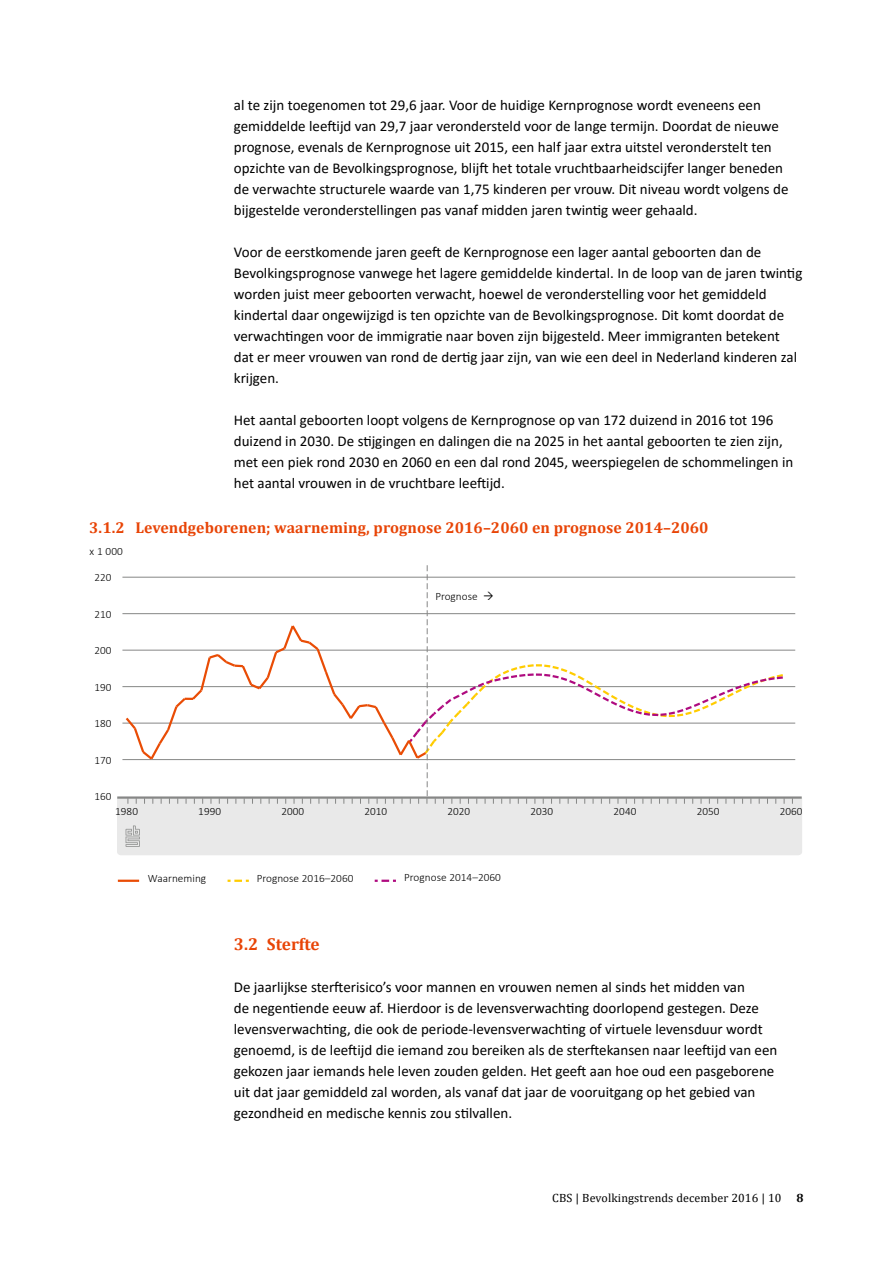
<style>
.page{position:relative;width:893px;height:1263px;background:#fff}
.page>*{position:absolute;margin:0;border:0;box-sizing:border-box;transform-origin:0 0}
.t1{font:700 17.25px "Cambria";color:#e84406}
.t2{font:700 15.75px "Cambria";letter-spacing:.005em;color:#e84406}
.t3{font:15px/21px "Calibri";color:#000}
.t4{font:12px "Cambria";letter-spacing:.01em;color:#000}
.t5{font:700 12px "Cambria";color:#000}
.t6{font:300 11.25px "Calibri";letter-spacing:.005em;color:#000}
</style>
<div class="page">
<hr style="left:118px;top:880px;width:21px;height:2px;background:#e94c05">
<svg style="left:228px;top:880px;width:21px;height:2px"></svg>
<svg style="left:375px;top:880px;width:21px;height:2px"></svg>
<svg style="left:117px;top:565px;width:685px;height:290px"></svg>
<p class="t3" style="left:234px;top:94px;width:556px">al te zijn toegenomen tot 29,6 jaar. Voor de huidige Kernprognose wordt eveneens een gemiddelde leeftijd van 29,7 jaar verondersteld voor de lange termijn. Doordat de nieuwe prognose, evenals de Kernprognose uit 2015, een half jaar extra uitstel veronderstelt ten opzichte van de Bevolkingsprognose, blijft het totale vruchtbaarheidscijfer langer beneden de verwachte structurele waarde van 1,75 kinderen per vrouw. Dit niveau wordt volgens de bijgestelde veronderstellingen pas vanaf midden jaren twintig weer gehaald.</p>
<p class="t3" style="left:234px;top:241px;width:570px">Voor de eerstkomende jaren geeft de Kernprognose een lager aantal geboorten dan de Bevolkingsprognose vanwege het lagere gemiddelde kindertal. In de loop van de jaren twintig worden juist meer geboorten verwacht, hoewel de veronderstelling voor het gemiddeld kindertal daar ongewijzigd is ten opzichte van de Bevolkingsprognose. Dit komt doordat de verwachtingen voor de immigratie naar boven zijn bijgesteld. Meer immigranten betekent dat er meer vrouwen van rond de dertig jaar zijn, van wie een deel in Nederland kinderen zal krijgen.</p>
<p class="t3" style="left:234px;top:409px;width:561px">Het aantal geboorten loopt volgens de Kernprognose op van 172 duizend in 2016 tot 196 duizend in 2030. De stijgingen en dalingen die na 2025 in het aantal geboorten te zien zijn, met een piek rond 2030 en 2060 en een dal rond 2045, weerspiegelen de schommelingen in het aantal vrouwen in de vruchtbare leeftijd.</p>
<p class="t2" style="left:89px;top:518px;width:621px">3.1.2 Levendgeborenen; waarneming, prognose 2016–2060 en prognose 2014–2060</p>
<p class="t6" style="left:90px;top:544px;width:35px">x 1 000</p>
<p class="t6" style="left:94px;top:571px;width:19px">220</p>
<p class="t6" style="left:94px;top:607px;width:19px">210</p>
<p class="t6" style="left:94px;top:644px;width:19px">200</p>
<p class="t6" style="left:94px;top:680px;width:19px">190</p>
<p class="t6" style="left:94px;top:717px;width:19px">180</p>
<p class="t6" style="left:94px;top:753px;width:19px">170</p>
<p class="t6" style="left:94px;top:790px;width:19px">160</p>
<p class="t6" style="left:435px;top:589px;width:44px">Prognose</p>
<p class="t6" style="left:115px;top:804px;width:24px">1980</p>
<p class="t6" style="left:198px;top:804px;width:24px">1990</p>
<p class="t6" style="left:281px;top:804px;width:24px">2000</p>
<p class="t6" style="left:364px;top:804px;width:24px">2010</p>
<p class="t6" style="left:447px;top:804px;width:24px">2020</p>
<p class="t6" style="left:531px;top:804px;width:24px">2030</p>
<p class="t6" style="left:614px;top:804px;width:24px">2040</p>
<p class="t6" style="left:697px;top:804px;width:24px">2050</p>
<p class="t6" style="left:780px;top:804px;width:24px">2060</p>
<p class="t6" style="left:148px;top:871px;width:60px">Waarneming</p>
<p class="t6" style="left:257px;top:871px;width:98px">Prognose 2016–2060</p>
<p class="t6" style="left:404px;top:871px;width:98px">Prognose 2014–2060</p>
<p class="t1" style="left:234px;top:934px;width:87px">3.2 Sterfte</p>
<p class="t3" style="left:234px;top:976px;width:545px">De jaarlijkse sterfterisico’s voor mannen en vrouwen nemen al sinds het midden van<br>de negentiende eeuw af. Hierdoor is de levensverwachting doorlopend gestegen. Deze levensverwachting, die ook de periode-levensverwachting of virtuele levensduur wordt genoemd, is de leeftijd die iemand zou bereiken als de sterftekansen naar leeftijd van een gekozen jaar iemands hele leven zouden gelden. Het geeft aan hoe oud een pasgeborene uit dat jaar gemiddeld zal worden, als vanaf dat jaar de vooruitgang op het gebied van gezondheid en medische kennis zou stilvallen.</p>
<p class="t4" style="left:552px;top:1191px;width:231px">CBS | Bevolkingstrends december 2016 | 10</p>
<p class="t5" style="left:797px;top:1191px;width:9px">8</p>
</div>
